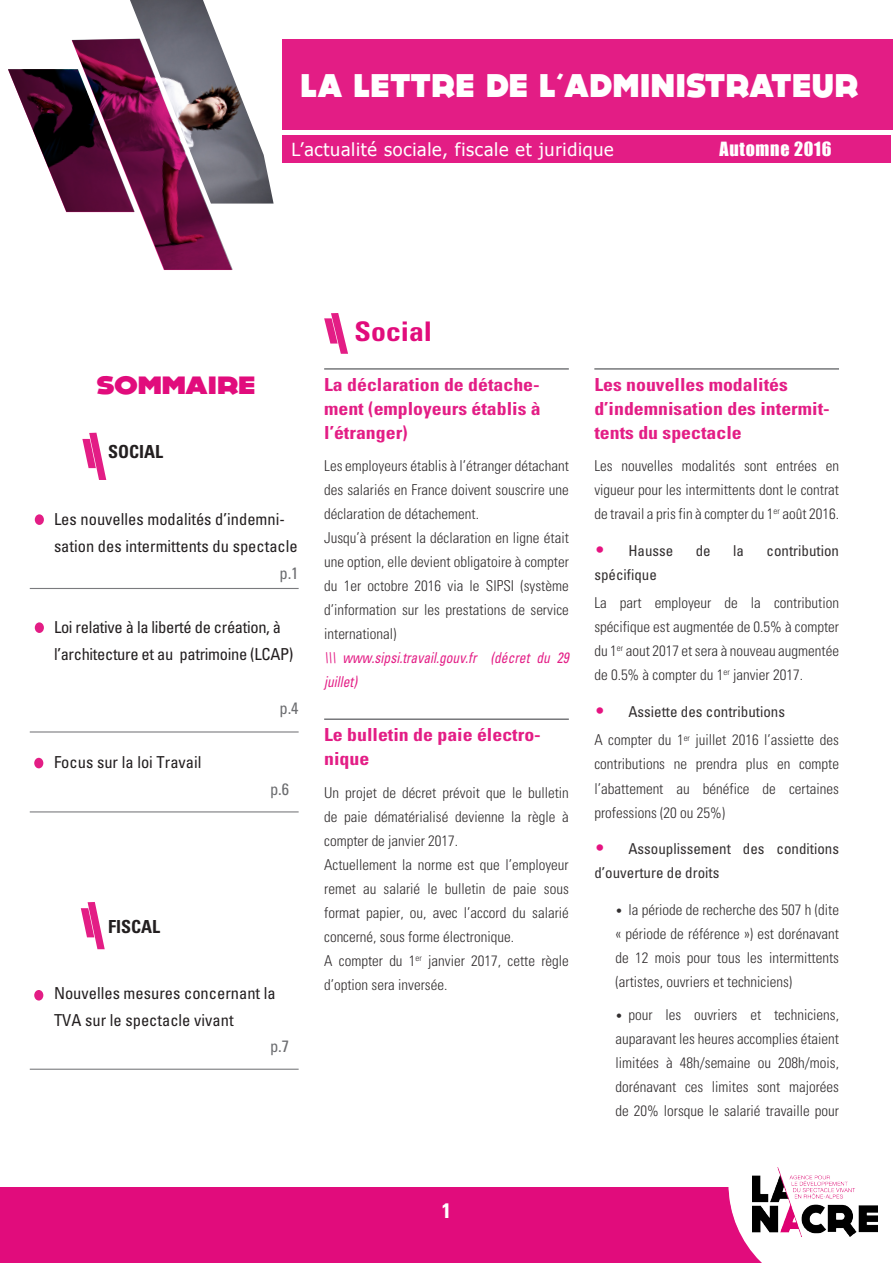
<style>
.page{position:relative;width:893px;height:1263px;background:#fff}
.page>*{position:absolute;margin:0;border:0;box-sizing:border-box;transform-origin:0 0}
.t1{font:800 33px "DOCK11";letter-spacing:.02em;color:#fff}
.Titre_partie{font:700 condensed 27px "Univers";color:#e10c7c;scale:1.1 1}
.t2{font:800 25.2px "DOCK11";color:#e10c7c;scale:1.19 1}
.t3{font:700 condensed 21px "Univers";color:#fff}
.t4{font:700 condensed 18px/24px "Univers";color:#e10c7c;scale:1.1 1}
.t5{font:18px "Tahoma";letter-spacing:.04em;color:#fff}
.t6{font:700 condensed 18px "Univers";color:#231f20}
.t7{font:18px "Impact";letter-spacing:.04em;color:#fff}
.Titres_sommaire{font:condensed 16.5px/27px "Univers";color:#231f20}
.Titres_sommaire-2{font:condensed 16.5px/27px "Univers";letter-spacing:-.02em;color:#231f20}
.t8{font:condensed 16.5px "Univers";color:#6c6d70}
.t9{font:300 condensed 15px/24px "Univers";color:#231f20;text-align:justify}
.t10{font:condensed 15px/24px "Univers";color:#231f20}
.t11{font:italic condensed 15px/24px "Univers";color:#e10c7c;scale:.9 1}
.s1{font-weight:300;font-size:18px;color:#e40278}
.s2{font-size:18px;color:#e40278}
.s3{font-weight:400}
.s4{font-size:12px}
</style>
<div class="page">
<div style="left:0;top:1188px;width:893px;height:75px;background:#e10c7c"></div>
<div style="left:283px;top:39px;width:610px;height:91px;background:#e31d85"></div>
<div style="left:283px;top:135px;width:608px;height:28px;background:#e31d85"></div>
<img style="left:124px;top:0;width:150px;height:270px">
<svg style="left:8px;top:39px;width:224px;height:231px"></svg>
<svg style="left:729px;top:1188px;width:164px;height:75px;background:#fadfed"></svg>
<img style="left:752px;top:1167px;width:125px;height:70px">
<svg style="left:82px;top:433px;width:24px;height:47px"></svg>
<svg style="left:81px;top:902px;width:24px;height:47px"></svg>
<div style="left:34px;top:990px;width:9px;height:10px;background:#e31d85;border-radius:50%"></div>
<svg style="left:35px;top:622px;width:9px;height:11px"></svg>
<svg style="left:35px;top:514px;width:9px;height:11px"></svg>
<div style="left:34px;top:758px;width:9px;height:10px;background:#e31d85;border-radius:50%"></div>
<hr style="left:324px;top:368px;width:245px;height:2px;background:#6c6d70">
<hr style="left:324px;top:718px;width:245px;height:2px;background:#6c6d70">
<hr style="left:594px;top:368px;width:245px;height:2px;background:#6c6d70">
<hr style="left:30px;top:731px;width:269px;height:1px;background:#6c6d70">
<hr style="left:30px;top:588px;width:269px;height:1px;background:#6c6d70">
<hr style="left:30px;top:811px;width:269px;height:1px;background:#6c6d70">
<hr style="left:30px;top:1069px;width:269px;height:1px;background:#6c6d70">
<svg style="left:324px;top:313px;width:24px;height:41px"></svg>
<p class="t1" style="left:301px;top:70px;width:559px">LA LETTRE DE L’ADMINISTRATEUR</p>
<p class="t5" style="left:291px;top:137px;width:324px">L’actualité sociale, fiscale et juridique</p>
<p class="t7" style="left:719px;top:135px;width:114px">Automne 2016</p>
<p class="t2" style="left:97px;top:374px;width:135px">SOMMAIRE</p>
<p class="t6" style="left:108px;top:441px;width:57px">SOCIAL</p>
<p class="Titres_sommaire" style="left:54px;top:505px;width:245px">Les nouvelles modalités d’indemni&shy;sation des intermittents du spectacle</p>
<p class="t8" style="left:279px;top:562px;width:21px">p.1</p>
<p class="Titres_sommaire-2" style="left:54px;top:613px;width:241px">Loi relative à la liberté de création, à l’architecture et au patrimoine (LCAP)</p>
<p class="t8" style="left:279px;top:697px;width:21px">p.4</p>
<p class="Titres_sommaire" style="left:54px;top:748px;width:149px">Focus sur la loi Travail</p>
<p class="t8" style="left:270px;top:778px;width:21px">p.6</p>
<p class="t6" style="left:108px;top:915px;width:54px">FISCAL</p>
<p class="Titres_sommaire" style="left:54px;top:980px;width:223px">Nouvelles mesures concernant la<br>TVA sur le spectacle vivant</p>
<p class="t8" style="left:270px;top:1036px;width:21px">p.7</p>
<p class="Titre_partie" style="left:355px;top:315px;width:72px">Social</p>
<p class="t4" style="left:324px;top:372px;width:198px;text-align:justify">La déclaration de détache&shy;ment (employeurs établis à l’étranger)</p>
<p class="t9" style="left:324px;top:454px;width:246px;text-align:left">Les employeurs établis à l’étranger détachant des salariés en France doivent souscrire une déclaration de détachement.<br>Jusqu’à présent la déclaration en ligne était une option, elle devient obligatoire à compter du 1er octobre 2016 via le SIPSI (système d’information sur les prestations de service international)</p>
<p class="t11" style="left:324px;top:646px;width:273px">\\\ www.sipsi.travail.gouv.fr (décret du 29 juillet)</p>
<p class="t4" style="left:324px;top:722px;width:198px">Le bulletin de paie électro&shy;nique</p>
<p class="t9" style="left:324px;top:780px;width:246px;text-align:left">Un projet de décret prévoit que le bulletin de paie dématérialisé devienne la règle à compter de janvier 2017.<br>Actuellement la norme est que l’employeur remet au salarié le bulletin de paie sous format papier, ou, avec l’accord du salarié concerné, sous forme électronique.<br>A compter du 1<sup>er</sup> janvier 2017, cette règle d’option sera inversée.</p>
<p class="t4" style="left:594px;top:372px;width:215px">Les nouvelles modalités d’indemnisation des intermit&shy;tents du spectacle</p>
<p class="t9" style="left:594px;top:454px;width:246px">Les nouvelles modalités sont entrées en vigueur pour les intermittents dont le contrat de travail a pris fin à compter du 1<sup>er</sup> août 2016.</p>
<p class="t10" style="left:594px;top:538px;width:81px"><span class="s1">•</span> Hausse</p>
<p class="t10" style="left:696px;top:538px;width:16px">de</p>
<p class="t10" style="left:733px;top:538px;width:12px">la</p>
<p class="t10" style="left:766px;top:538px;width:74px">contribution</p>
<p class="t10" style="left:594px;top:562px;width:64px">spécifique</p>
<p class="t9" style="left:594px;top:591px;width:246px">La part employeur de la contribution spécifique est augmentée de 0.5% à compter du 1<sup>er</sup> aout 2017 et sera à nouveau augmentée de 0.5% à compter du 1<sup>er</sup> janvier 2017.</p>
<p class="t9" style="left:594px;top:698px;width:246px;line-height:28.2px"><span class="s2">•</span> <span class="s3">Assiette des contributions<br></span>A compter du 1<sup>er</sup> juillet 2016 l’assiette des</p>
<p class="t9" style="left:594px;top:752px;width:246px">contributions ne prendra plus en compte l’abattement au bénéfice de certaines professions (20 ou 25%)</p>
<p class="t10" style="left:594px;top:836px;width:246px"><span class="s1">•</span> Assouplissement des conditions d’ouverture de droits</p>
<p class="t9" style="left:616px;top:897px;width:225px"><span class="s4">•</span> la période de recherche des 507 h (dite « période de référence ») est dorénavant de 12 mois pour tous les intermittents (artistes, ouvriers et techniciens)</p>
<p class="t9" style="left:616px;top:1002px;width:225px"><span class="s4">•</span> pour les ouvriers et techniciens, auparavant les heures accomplies étaient limitées à 48h/semaine ou 208h/mois, dorénavant ces limites sont majorées de 20% lorsque le salarié travaille pour</p>
<p class="t3" style="left:442px;top:1197px;width:11px">1</p>
</div>
